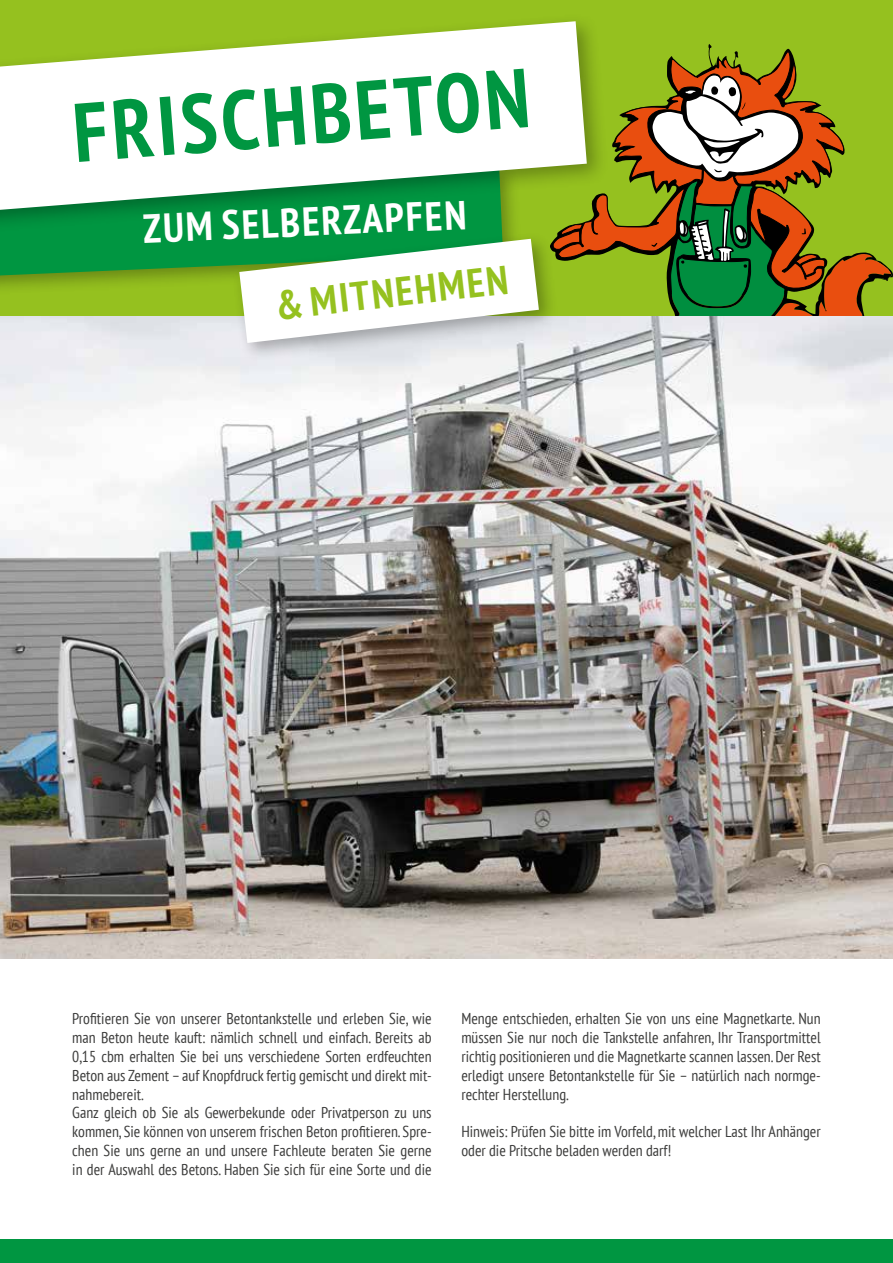
<style>
.page{position:relative;width:893px;height:1263px;background:#fff}
.page>*{position:absolute;margin:0;border:0;box-sizing:border-box;transform-origin:0 0}
.t1{font:700 condensed 83.1px "PT Sans";color:#009641}
.t2{font:700 condensed 40.5px "PT Sans";color:#fff}
.t3{font:700 condensed 40.5px "PT Sans";color:#95c11f}
.t4{font:condensed 15.75px/18.9px "PT Sans";color:#3c3c3b}
</style>
<div class="page">
<div style="left:0;top:0;width:893px;height:322px;background:#95c11f"></div>
<svg style="left:558px;top:44px;width:335px;height:272px"></svg>
<img style="left:0;top:316px;width:893px;height:642px">
<div style="left:0;top:1239px;width:893px;height:24px;background:#009641"></div>
<div style="left:0;top:162px;width:522px;height:142px;background:#000;opacity:.3"></div>
<svg style="left:0;top:235px;width:232px;height:40px;background:#0d963c"></svg>
<div style="left:232px;top:232px;width:326px;height:130px;background:#000;opacity:.3"></div>
<svg style="left:239px;top:239px;width:300px;height:104px;background:#cee4d5"></svg>
<div style="left:0;top:13px;width:609px;height:222px;background:#000;opacity:.3"></div>
<svg style="left:0;top:21px;width:587px;height:189px;background:#d6e9c9"></svg>
<h1 class="t1" style="left:69px;top:76px;width:459px;rotate:-4deg">FRISCHBETON</h1>
<h2 class="t2" style="left:142px;top:200px;width:325px;rotate:-2deg">ZUM SELBERZAPFEN</h2>
<h2 class="t3" style="left:273px;top:280px;width:235px;rotate:-7deg">&amp; MITNEHMEN</h2>
<p class="t4" style="left:72px;top:1008px;width:361px">Profitieren Sie von unserer Betontankstelle und erleben Sie, wie man Beton heute kauft: nämlich schnell und einfach. Bereits ab 0,15 cbm erhalten Sie bei uns verschiedene Sorten erdfeuchten Beton aus Zement – auf Knopfdruck fertig gemischt und direkt mit&shy;nahmebereit.<br>Ganz gleich ob Sie als Gewerbekunde oder Privatperson zu uns kommen, Sie können von unserem frischen Beton profitieren. Spre&shy;chen Sie uns gerne an und unsere Fachleute beraten Sie gerne in der Auswahl des Betons. Haben Sie sich für eine Sorte und die</p>
<p class="t4" style="left:461px;top:1008px;width:361px;text-align:justify">Menge entschieden, erhalten Sie von uns eine Magnetkarte. Nun müssen Sie nur noch die Tankstelle anfahren, Ihr Transportmittel richtig positionieren und die Magnetkarte scannen lassen. Der Rest erledigt unsere Betontankstelle für Sie – natürlich nach normge&shy;rechter Herstellung.</p>
<p class="t4" style="left:461px;top:1122px;width:361px">Hinweis: Prüfen Sie bitte im Vorfeld, mit welcher Last Ihr Anhänger oder die Pritsche beladen werden darf!</p>
</div>
